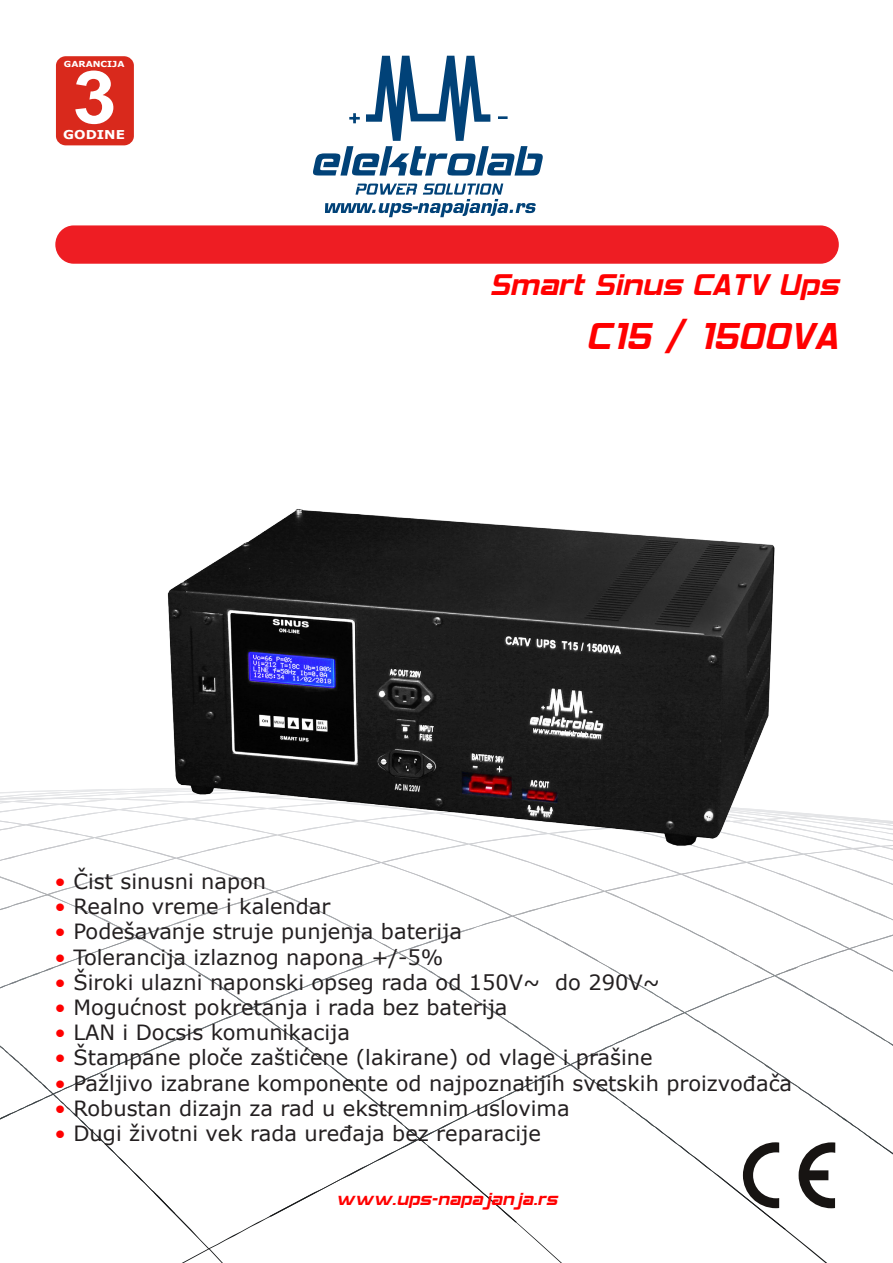
<style>
.page{position:relative;width:893px;height:1263px;background:#fff}
.page>*{position:absolute;margin:0;border:0;box-sizing:border-box;transform-origin:0 0}
.t1{font:700 73.05px "Arial";color:#fff;scale:1.1 1}
.t2{font:45px "Hemi Head 426";color:#f00}
.t3{font:36px "Hemi Head 426";color:#f00}
.t4{font:21px "Verdana";color:#231f20}
.t5{font:21px "Hemi Head 426";color:#f00}
.t6{font:700 12.3px "Verdana";color:#fff;scale:1.1 1}
.t7{font:700 8.4px "Verdana";color:#fff;scale:1.1 1}
.s1{color:#f00}
</style>
<div class="page">
<div style="left:56px;top:56px;width:78px;height:89px;background:#d9291c;border-radius:10px"></div>
<img style="left:167px;top:509px;width:608px;height:279px">
<svg style="left:313px;top:56px;width:230px;height:120px"></svg>
<svg style="left:325px;top:184px;width:211px;height:33px"></svg>
<svg style="left:0;top:788px;width:893px;height:475px"></svg>
<div style="left:55px;top:225px;width:784px;height:39px;background:#ee1d23;border-radius:19px"></div>
<p class="t7" style="left:64px;top:59px;width:56px">GARANCIJA</p>
<h1 class="t1" style="left:72px;top:50px;width:42px">3</h1>
<p class="t6" style="left:63px;top:128px;width:58px">GODINE</p>
<p class="t3" style="left:490px;top:269px;width:350px">Smart Sinus CATV Ups</p>
<p class="t2" style="left:586px;top:317px;width:253px">C15 / 1500VA</p>
<p class="t4" style="left:55px;top:867px;width:213px"><span class="s1">•</span> Čist sinusni napon</p>
<p class="t4" style="left:55px;top:892px;width:277px"><span class="s1">•</span> Realno vreme i kalendar</p>
<p class="t4" style="left:55px;top:917px;width:409px"><span class="s1">•</span> Podešavanje struje punjenja baterija</p>
<p class="t4" style="left:55px;top:942px;width:390px"><span class="s1">•</span> Tolerancija izlaznog napona +/-5%</p>
<p class="t4" style="left:55px;top:968px;width:607px"><span class="s1">•</span> Široki ulazni naponski opseg rada od 150V~ do 290V~</p>
<p class="t4" style="left:55px;top:993px;width:454px"><span class="s1">•</span> Mogućnost pokretanja i rada bez baterija</p>
<p class="t4" style="left:55px;top:1018px;width:297px"><span class="s1">•</span> LAN i Docsis komunikacija</p>
<p class="t4" style="left:55px;top:1043px;width:600px"><span class="s1">•</span> Štampane ploče zaštićene (lakirane) od vlage i prašine</p>
<p class="t4" style="left:55px;top:1068px;width:739px"><span class="s1">•</span> Pažljivo izabrane komponente od najpoznatijih svetskih proizvođača</p>
<p class="t4" style="left:55px;top:1094px;width:517px"><span class="s1">•</span> Robustan dizajn za rad u ekstremnim uslovima</p>
<p class="t4" style="left:55px;top:1119px;width:488px"><span class="s1">•</span> Dugi životni vek rada uređaja bez reparacije</p>
<p class="t5" style="left:336px;top:1190px;width:223px">www.ups-napajanja.rs</p>
</div>
